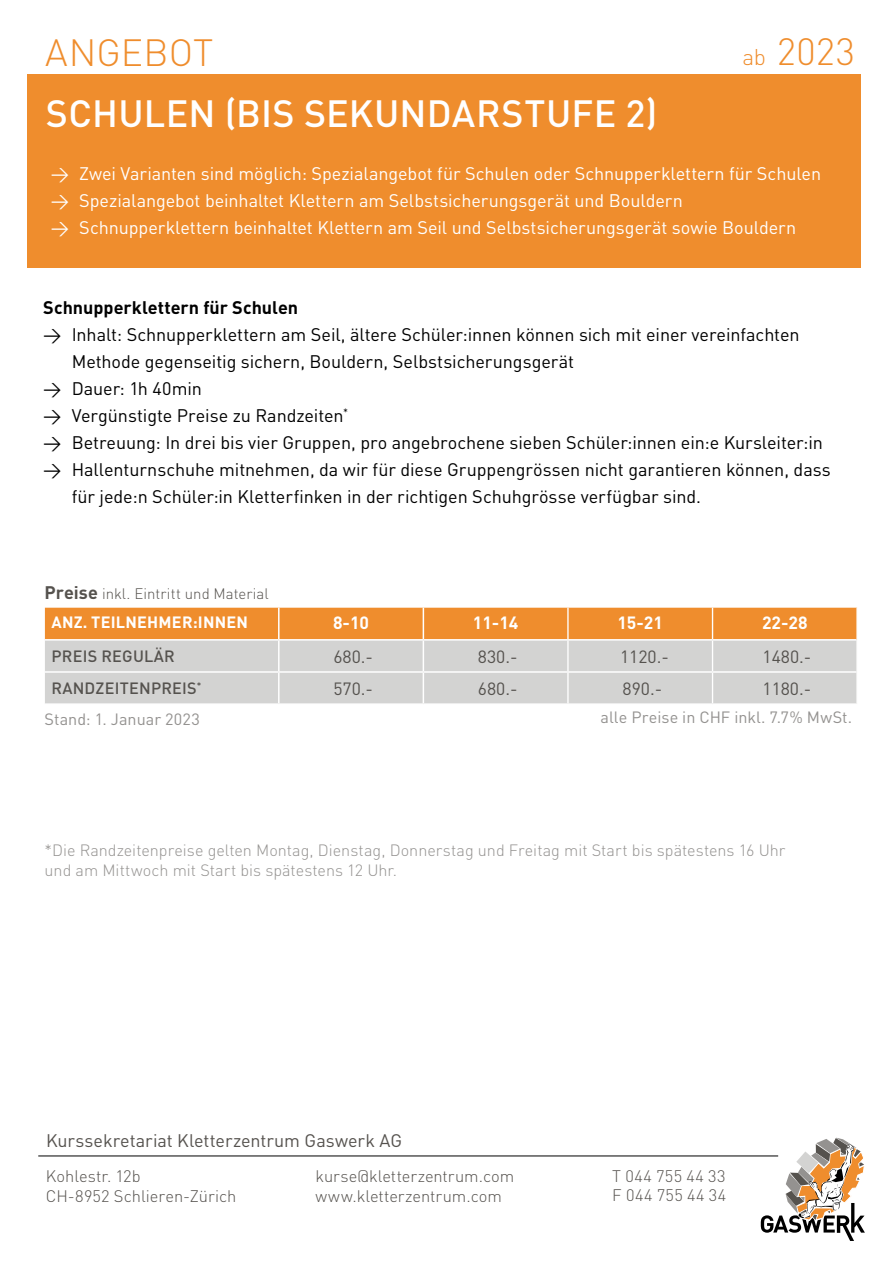
<style>
.page{position:relative;width:893px;height:1263px;background:#fff}
.page>*{position:absolute;margin:0;border:0;box-sizing:border-box;transform-origin:0 0}
.t1{font:500 37.5px "DIN";letter-spacing:.005em;color:#fff}
.t2{font:300 37.5px "DIN";letter-spacing:.005em;color:#ef8d2d}
.t3{font:18px "DIN";letter-spacing:-.005em;color:#000}
.t4{font:18px/27px "DIN";letter-spacing:-.005em;color:#fff}
.t5{font:18px "DIN";color:#55524e}
.t6{font:700 18px "DIN";color:#000}
.t7{font:17.55px "DIN";color:#55524e}
.t8{font:700 17.55px "DIN";color:#fff}
.t9{font:300 16.5px/19.8px "DIN";color:#55524e}
.t10{font:300 16.5px/19.8px "DIN";letter-spacing:.03em;color:#55524e}
.t11{font:300 16.2px/19.5px "DIN";color:#949290}
.t12{font:16.2px "DIN";color:#949290}
.t13{font:500 16.2px "DIN";letter-spacing:.015em;color:#55524e}
.t14{font:700 16.2px "DIN";letter-spacing:.015em;color:#fff}
.t15{font:300 15px "DIN";color:#55524e}
.s1{font-size:22.5px}
.s2{font-weight:700;font-size:18px}
</style>
<div class="page">
<div style="left:28px;top:74px;width:833px;height:194px;background:#ef8d2d"></div>
<div style="left:45px;top:608px;width:811px;height:31px;background:#ef8d2d"></div>
<div style="left:45px;top:641px;width:811px;height:62px;background:#d3d3d2"></div>
<hr style="left:567px;top:608px;width:2px;height:31px;background:#fff">
<hr style="left:712px;top:608px;width:1px;height:31px;background:#fff">
<hr style="left:567px;top:641px;width:2px;height:30px;background:#fff">
<hr style="left:712px;top:641px;width:1px;height:30px;background:#fff">
<hr style="left:567px;top:673px;width:2px;height:30px;background:#fff">
<hr style="left:712px;top:673px;width:1px;height:30px;background:#fff">
<hr style="left:278px;top:608px;width:2px;height:31px;background:#fff">
<hr style="left:423px;top:608px;width:1px;height:31px;background:#fff">
<hr style="left:278px;top:641px;width:2px;height:30px;background:#fff">
<hr style="left:423px;top:641px;width:1px;height:30px;background:#fff">
<hr style="left:45px;top:671px;width:234px;height:2px;background:#fff">
<hr style="left:279px;top:671px;width:144px;height:2px;background:#fff">
<hr style="left:278px;top:673px;width:2px;height:30px;background:#fff">
<hr style="left:423px;top:671px;width:145px;height:2px;background:#fff">
<hr style="left:423px;top:673px;width:1px;height:30px;background:#fff">
<hr style="left:568px;top:671px;width:144px;height:2px;background:#fff">
<hr style="left:712px;top:671px;width:144px;height:2px;background:#fff">
<hr style="left:38px;top:1155px;width:740px;height:1px;background:#000">
<svg style="left:761px;top:1137px;width:104px;height:104px"></svg>
<h1 class="t2" style="left:45px;top:29px;width:170px">ANGEBOT</h1>
<h1 class="t2" style="left:742px;top:28px;width:114px"><span class="s1">ab</span> 2023</h1>
<h1 class="t1" style="left:46px;top:90px;width:613px">SCHULEN (BIS SEKUNDARSTUFE 2)</h1>
<p class="t4" style="left:51px;top:159px;width:772px">&gt; Zwei Varianten sind möglich: Spezialangebot für Schulen oder Schnupperklettern für Schulen &gt; Spezialangebot beinhaltet Klettern am Selbstsicherungsgerät und Bouldern<br>&gt; Schnupperklettern beinhaltet Klettern am Seil und Selbstsicherungsgerät sowie Bouldern</p>
<p class="t6" style="left:43px;top:296px;width:256px">Schnupperklettern für Schulen</p>
<p class="t3" style="left:43px;top:323px;width:758px">&gt; Inhalt: Schnupperklettern am Seil, ältere Schüler:innen können sich mit einer vereinfachten</p>
<p class="t3" style="left:72px;top:350px;width:504px">Methode gegenseitig sichern, Bouldern, Selbstsicherungsgerät</p>
<p class="t3" style="left:43px;top:377px;width:160px">&gt; Dauer: 1h 40min</p>
<p class="t3" style="left:43px;top:404px;width:306px">&gt; Vergünstigte Preise zu Randzeiten<sup>*</sup></p>
<p class="t3" style="left:43px;top:431px;width:781px">&gt; Betreuung: In drei bis vier Gruppen, pro angebrochene sieben Schüler:innen ein:e Kursleiter:in</p>
<p class="t3" style="left:43px;top:458px;width:789px">&gt; Hallenturnschuhe mitnehmen, da wir für diese Gruppengrössen nicht garantieren können, dass</p>
<p class="t3" style="left:72px;top:485px;width:631px">für jede:n Schüler:in Kletterfinken in der richtigen Schuhgrösse verfügbar sind.</p>
<p class="t15" style="left:45px;top:584px;width:226px"><span class="s2">Preise</span> inkl. Eintritt und Material</p>
<p class="t14" style="left:52px;top:611px;width:198px">ANZ. TEILNEHMER:INNEN</p>
<p class="t8" style="left:333px;top:611px;width:38px">8-10</p>
<p class="t8" style="left:473px;top:611px;width:47px">11-14</p>
<p class="t8" style="left:617px;top:611px;width:47px">15-21</p>
<p class="t8" style="left:762px;top:611px;width:47px">22-28</p>
<p class="t13" style="left:52px;top:646px;width:125px">PREIS REGULÄR</p>
<p class="t7" style="left:333px;top:645px;width:41px">680.-</p>
<p class="t7" style="left:478px;top:645px;width:41px">830.-</p>
<p class="t7" style="left:620px;top:645px;width:50px">1120.-</p>
<p class="t7" style="left:762px;top:645px;width:50px">1480.-</p>
<p class="t13" style="left:52px;top:678px;width:151px">RANDZEITENPREIS<sup>*</sup></p>
<p class="t7" style="left:333px;top:677px;width:41px">570.-</p>
<p class="t7" style="left:478px;top:677px;width:41px">680.-</p>
<p class="t7" style="left:622px;top:677px;width:41px">890.-</p>
<p class="t7" style="left:762px;top:677px;width:50px">1180.-</p>
<p class="t12" style="left:45px;top:709px;width:157px">Stand: 1. Januar 2023</p>
<p class="t12" style="left:601px;top:707px;width:253px">alle Preise in CHF inkl. 7.7% MwSt.</p>
<p class="t11" style="left:45px;top:841px;width:742px">*Die Randzeitenpreise gelten Montag, Dienstag, Donnerstag und Freitag mit Start bis spätestens 16 Uhr und am Mittwoch mit Start bis spätestens 12 Uhr.</p>
<p class="t5" style="left:46px;top:1129px;width:358px">Kurssekretariat Kletterzentrum Gaswerk AG</p>
<p class="t9" style="left:46px;top:1166px;width:192px">Kohlestr. 12b<br>CH-8952 Schlieren-Zürich</p>
<p class="t9" style="left:316px;top:1166px;width:200px">kurse@kletterzentrum.com www.kletterzentrum.com</p>
<p class="t10" style="left:612px;top:1166px;width:116px">T 044 755 44 33<br>F 044 755 44 34</p>
</div>
